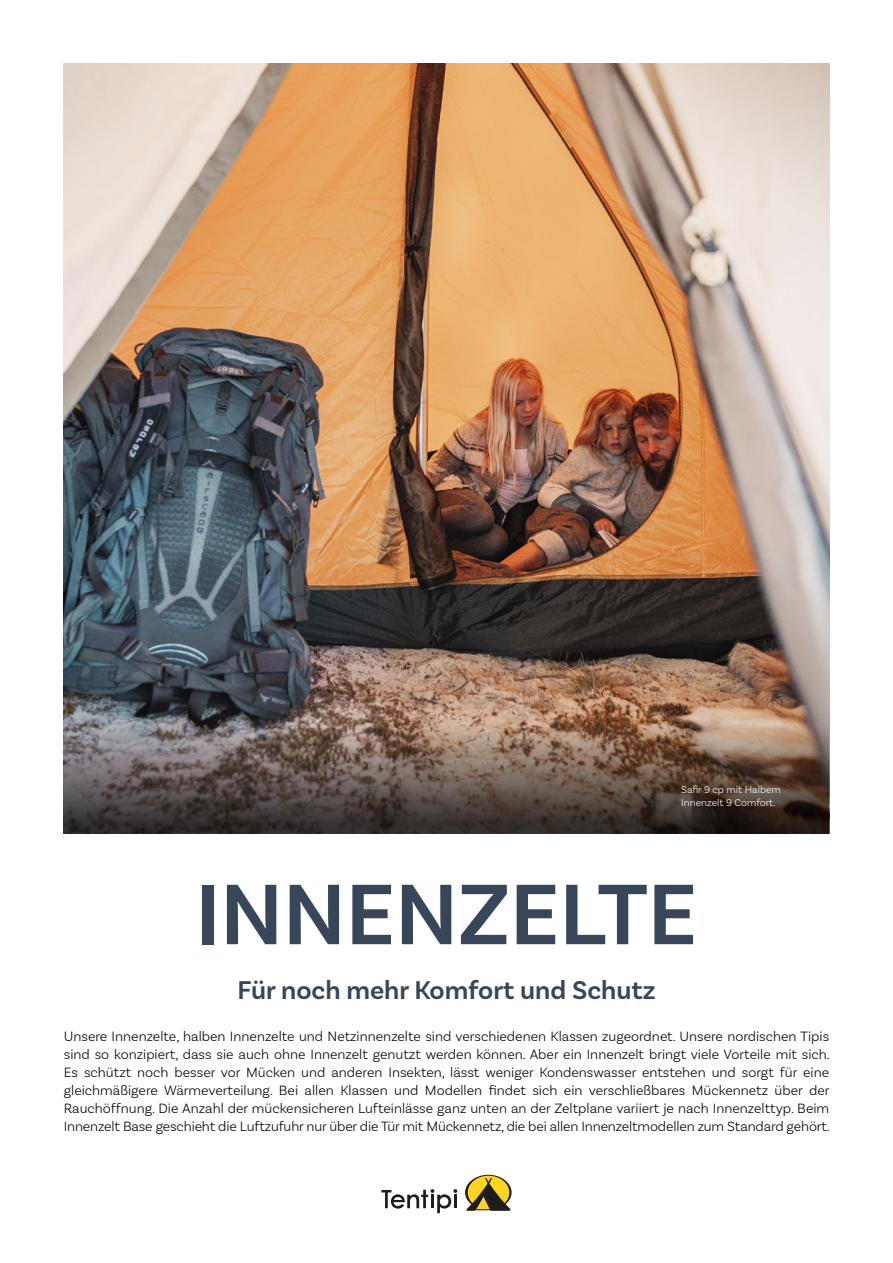
<style>
.page{position:relative;width:893px;height:1263px;background:#fff}
.page>*{position:absolute;margin:0;border:0;box-sizing:border-box;transform-origin:0 0}
.t1{font:600 90px "Basic Sans";color:#374759}
.t2{font:600 27px "Basic Sans";color:#374759}
.t3{font:300 14.25px/18px "Basic Sans";letter-spacing:-.01em;color:#000;text-align:justify}
.t4{font:300 10.5px/12.6px "Basic Sans";color:#fff}
</style>
<div class="page">
<img style="left:64px;top:64px;width:765px;height:660px">
<svg style="left:64px;top:724px;width:765px;height:109px;background:#62534b"></svg>
<svg style="left:465px;top:1175px;width:47px;height:36px;background:#a29044"></svg>
<svg style="left:381px;top:1189px;width:76px;height:24px"></svg>
<p class="t4" style="left:681px;top:783px;width:101px">Safir 9 cp mit Halbem<br>Innenzelt 9 Comfort.</p>
<h1 class="t1" style="left:196px;top:860px;width:503px">INNENZELTE</h1>
<h2 class="t2" style="left:238px;top:973px;width:419px">Für noch mehr Komfort und Schutz</h2>
<p class="t3" style="left:64px;top:1027px;width:768px">Unsere Innenzelte, halben Innenzelte und Netzinnenzelte sind verschiedenen Klassen zugeordnet. Unsere nordischen Tipis sind so konzipiert, dass sie auch ohne Innenzelt genutzt werden können. Aber ein Innenzelt bringt viele Vorteile mit sich.<br>Es schützt noch besser vor Mücken und anderen Insekten, lässt weniger Kondenswasser entstehen und sorgt für eine gleichmäßigere Wärmeverteilung. Bei allen Klassen und Modellen findet sich ein verschließbares Mückennetz über der Rauchöffnung. Die Anzahl der mückensicheren Lufteinlässe ganz unten an der Zeltplane variiert je nach Innenzelttyp. Beim Innenzelt Base geschieht die Luftzufuhr nur über die Tür mit Mückennetz, die bei allen Innenzeltmodellen zum Standard gehört.</p>
</div>
